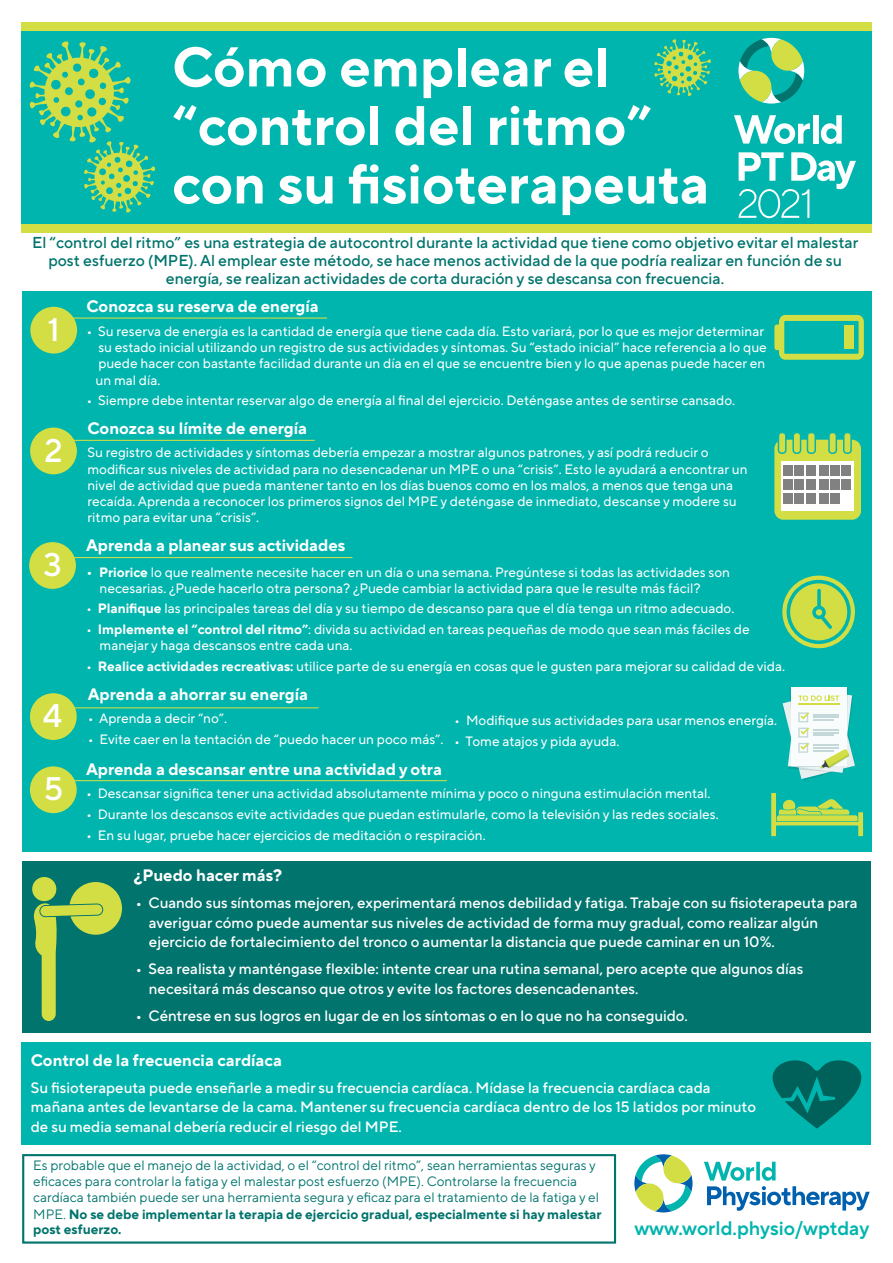
<style>
.page{position:relative;width:893px;height:1263px;background:#fff}
.page>*{position:absolute;margin:0;border:0;box-sizing:border-box;transform-origin:0 0}
.t1{font:700 55.5px/58.5px "TT Norms Pro";color:#fff}
.t2{font:500 32.55px "TT Norms Pro";color:#fff}
.t3{font:600 19.5px "TT Norms Pro";color:#00b5ae}
.t4{font:700 16.5px "TT Norms Pro";color:#fff}
.t5{font:500 15.75px/18px "TT Norms Pro";color:#00746d;text-align:center}
.t6{font:500 15px/19.5px "TT Norms Pro";color:#fff}
.t7{font:13.5px/16.2px "TT Norms Pro";color:#fff}
.t8{font:13.5px/16px "TT Norms Pro";color:#00746d}
.s1{font-size:15px}
.s2{font-weight:700}
</style>
<div class="page">
<div style="left:22px;top:861px;width:124px;height:171px;background:#00746d"></div>
<div style="left:143px;top:861px;width:727px;height:171px;background:#00746d"></div>
<div style="left:21px;top:25px;width:851px;height:199px;background:#00b5ae"></div>
<div style="left:21px;top:224px;width:851px;height:9px;background:#d2de43"></div>
<div style="left:21px;top:22px;width:851px;height:9px;background:#d2de43"></div>
<svg style="left:738px;top:38px;width:66px;height:66px"></svg>
<svg style="left:734px;top:115px;width:76px;height:29px"></svg>
<div style="left:813px;top:115px;width:6px;height:29px;background:#fff"></div>
<svg style="left:821px;top:115px;width:21px;height:29px"></svg>
<svg style="left:739px;top:152px;width:117px;height:66px"></svg>
<svg style="left:29px;top:41px;width:126px;height:172px"></svg>
<svg style="left:654px;top:39px;width:57px;height:57px"></svg>
<div style="left:21px;top:1042px;width:849px;height:102px;background:#00b5ae"></div>
<div style="left:22px;top:291px;width:850px;height:561px;background:#00b5ae"></div>
<svg style="left:704px;top:1162px;width:166px;height:49px"></svg>
<svg style="left:634px;top:1154px;width:59px;height:58px"></svg>
<div style="left:22px;top:1154px;width:594px;height:89px;border:2px solid #00746d"></div>
<div style="left:30px;top:307px;width:47px;height:47px;background:#d2de43;border-radius:50%"></div>
<hr style="left:66px;top:317px;width:261px;height:2px;background:#d2de43">
<div style="left:30px;top:428px;width:47px;height:46px;background:#d2de43;border-radius:50%"></div>
<hr style="left:69px;top:440px;width:246px;height:1px;background:#d2de43">
<div style="left:29px;top:542px;width:47px;height:47px;background:#d2de43;border-radius:50%"></div>
<hr style="left:69px;top:557px;width:283px;height:1px;background:#d2de43">
<div style="left:30px;top:693px;width:47px;height:47px;background:#d2de43;border-radius:50%"></div>
<hr style="left:65px;top:707px;width:254px;height:1px;background:#d2de43">
<div style="left:30px;top:766px;width:47px;height:47px;background:#d2de43;border-radius:50%"></div>
<svg style="left:774px;top:315px;width:90px;height:45px"></svg>
<div style="left:845px;top:326px;width:9px;height:23px;background:#d2de43"></div>
<svg style="left:782px;top:576px;width:73px;height:73px"></svg>
<svg style="left:782px;top:688px;width:73px;height:93px"></svg>
<hr style="left:62px;top:780px;width:385px;height:1px;background:#d2de43">
<div style="left:774px;top:440px;width:87px;height:80px;background:#d2de43;border-radius:9px"></div>
<div style="left:781px;top:461px;width:73px;height:50px;background:#fff"></div>
<div style="left:793px;top:433px;width:8px;height:20px;background:#d2de43;border-radius:3px"></div>
<div style="left:792px;top:432px;width:9px;height:22px;border:2px solid #08b5ae;border-radius:3px"></div>
<div style="left:807px;top:433px;width:8px;height:20px;background:#d2de43;border-radius:3px"></div>
<div style="left:807px;top:432px;width:9px;height:22px;border:2px solid #08b5ae;border-radius:3px"></div>
<div style="left:778px;top:433px;width:8px;height:20px;background:#d2de43;border-radius:3px"></div>
<div style="left:778px;top:432px;width:9px;height:22px;border:2px solid #08b5ae;border-radius:3px"></div>
<div style="left:844px;top:433px;width:7px;height:20px;background:#d2de43;border-radius:3px"></div>
<div style="left:843px;top:432px;width:9px;height:22px;border:2px solid #08b5ae;border-radius:3px"></div>
<div style="left:829px;top:433px;width:7px;height:20px;background:#d2de43;border-radius:3px"></div>
<div style="left:828px;top:432px;width:9px;height:22px;border:2px solid #08b5ae;border-radius:3px"></div>
<div style="left:806px;top:465px;width:9px;height:11px;background:#808180"></div>
<div style="left:819px;top:465px;width:9px;height:11px;background:#808180"></div>
<div style="left:830px;top:465px;width:10px;height:11px;background:#808180"></div>
<div style="left:842px;top:465px;width:9px;height:11px;background:#808180"></div>
<div style="left:783px;top:479px;width:9px;height:11px;background:#808180"></div>
<div style="left:794px;top:479px;width:10px;height:11px;background:#808180"></div>
<div style="left:806px;top:479px;width:9px;height:11px;background:#808180"></div>
<div style="left:819px;top:479px;width:9px;height:11px;background:#808180"></div>
<div style="left:830px;top:479px;width:10px;height:11px;background:#808180"></div>
<div style="left:842px;top:479px;width:9px;height:11px;background:#808180"></div>
<div style="left:783px;top:493px;width:9px;height:11px;background:#808180"></div>
<div style="left:794px;top:493px;width:10px;height:11px;background:#808180"></div>
<div style="left:806px;top:493px;width:9px;height:11px;background:#808180"></div>
<div style="left:819px;top:493px;width:9px;height:11px;background:#808180"></div>
<div style="left:830px;top:493px;width:10px;height:11px;background:#808180"></div>
<svg style="left:771px;top:793px;width:92px;height:43px"></svg>
<svg style="left:32px;top:877px;width:90px;height:144px"></svg>
<svg style="left:773px;top:1060px;width:88px;height:68px"></svg>
<div style="left:783px;top:465px;width:9px;height:11px;background:#808180"></div>
<div style="left:794px;top:465px;width:10px;height:11px;background:#808180"></div>
<h1 class="t1" style="left:172px;top:34px;width:539px">Cómo emplear el “control del ritmo” con su fisioterapeuta</h1>
<p class="t5" style="left:32px;top:233px;width:828px">El “control del ritmo” es una estrategia de autocontrol durante la actividad que tiene como objetivo evitar el malestar post esfuerzo (MPE). Al emplear este método, se hace menos actividad de la que podría realizar en función de su energía, se realizan actividades de corta duración y se descansa con frecuencia.</p>
<h2 class="t2" style="left:48px;top:306px;width:14px">1</h2>
<h2 class="t2" style="left:44px;top:426px;width:20px">2</h2>
<h2 class="t2" style="left:44px;top:541px;width:20px">3</h2>
<h2 class="t2" style="left:43px;top:692px;width:21px">4</h2>
<h2 class="t2" style="left:44px;top:765px;width:21px">5</h2>
<p class="t4" style="left:87px;top:294px;width:234px">Conozca su reserva de energía</p>
<p class="t7" style="left:96px;top:322px;width:673px;text-indent:-9px">• Su reserva de energía es la cantidad de energía que tiene cada día. Esto variará, por lo que es mejor determinar su estado inicial utilizando un registro de sus actividades y síntomas. Su “estado inicial” hace referencia a lo que puede hacer con bastante facilidad durante un día en el que se encuentre bien y lo que apenas puede hacer en un mal día.</p>
<p class="t7" style="left:87px;top:391px;width:650px">• Siempre debe intentar reservar algo de energía al final del ejercicio. Deténgase antes de sentirse cansado.</p>
<p class="t4" style="left:87px;top:416px;width:221px">Conozca su límite de energía</p>
<p class="t7" style="left:87px;top:443px;width:662px">Su registro de actividades y síntomas debería empezar a mostrar algunos patrones, y así podrá reducir o modificar sus niveles de actividad para no desencadenar un MPE o una “crisis”. Esto le ayudará a encontrar un nivel de actividad que pueda mantener tanto en los días buenos como en los malos, a menos que tenga una recaída. Aprenda a reconocer los primeros signos del MPE y deténgase de inmediato, descanse y modere su ritmo para evitar una “crisis”.</p>
<p class="t4" style="left:86px;top:533px;width:261px">Aprenda a planear sus actividades</p>
<p class="t7" style="left:100px;top:563px;width:632px;text-indent:-13px"><span class="s1">•</span> <span class="s2">Priorice</span> lo que realmente necesite hacer en un día o una semana. Pregúntese si todas las actividades son necesarias. ¿Puede hacerlo otra persona? ¿Puede cambiar la actividad para que le resulte más fácil?</p>
<p class="t7" style="left:86px;top:599px;width:650px">• <span class="s2">Planifique</span> las principales tareas del día y su tiempo de descanso para que el día tenga un ritmo adecuado.</p>
<p class="t7" style="left:100px;top:620px;width:652px;text-indent:-13px">• <span class="s2">Implemente el “control del ritmo”</span>: divida su actividad en tareas pequeñas de modo que sean más fáciles de manejar y haga descansos entre cada una.</p>
<p class="t7" style="left:86px;top:657px;width:700px">• <span class="s2">Realice actividades recreativas:</span> utilice parte de su energía en cosas que le gusten para mejorar su calidad de vida.</p>
<p class="t4" style="left:88px;top:682px;width:222px">Aprenda a ahorrar su energía</p>
<p class="t7" style="left:88px;top:709px;width:141px">• Aprenda a decir “no”.</p>
<p class="t7" style="left:88px;top:730px;width:357px">• Evite caer en la tentación de “puedo hacer un poco más”.</p>
<p class="t7" style="left:454px;top:711px;width:324px">• Modifique sus actividades para usar menos energía.</p>
<p class="t7" style="left:454px;top:732px;width:167px">• Tome atajos y pida ayuda.</p>
<p class="t4" style="left:86px;top:757px;width:358px">Aprenda a descansar entre una actividad y otra</p>
<p class="t7" style="left:86px;top:784px;width:626px">• Descansar significa tener una actividad absolutamente mínima y poco o ninguna estimulación mental.</p>
<p class="t7" style="left:86px;top:805px;width:634px">• Durante los descansos evite actividades que puedan estimularle, como la televisión y las redes sociales.</p>
<p class="t7" style="left:86px;top:826px;width:401px">• En su lugar, pruebe hacer ejercicios de meditación o respiración.</p>
<p class="t4" style="left:134px;top:863px;width:150px">¿Puedo hacer más?</p>
<p class="t6" style="left:149px;top:892px;width:710px;text-indent:-14px">• Cuando sus síntomas mejoren, experimentará menos debilidad y fatiga. Trabaje con su fisioterapeuta para averiguar cómo puede aumentar sus niveles de actividad de forma muy gradual, como realizar algún ejercicio de fortalecimiento del tronco o aumentar la distancia que puede caminar en un 10%.</p>
<p class="t6" style="left:149px;top:958px;width:656px;text-indent:-14px">• Sea realista y manténgase flexible: intente crear una rutina semanal, pero acepte que algunos días necesitará más descanso que otros y evite los factores desencadenantes.</p>
<p class="t6" style="left:135px;top:1004px;width:554px">• Céntrese en sus logros en lugar de en los síntomas o en lo que no ha conseguido.</p>
<p class="t4" style="left:31px;top:1048px;width:253px">Control de la frecuencia cardíaca</p>
<p class="t6" style="left:31px;top:1077px;width:727px">Su fisioterapeuta puede enseñarle a medir su frecuencia cardíaca. Mídase la frecuencia cardíaca cada mañana antes de levantarse de la cama. Mantener su frecuencia cardíaca dentro de los 15 latidos por minuto de su media semanal debería reducir el riesgo del MPE.</p>
<p class="t8" style="left:33px;top:1156px;width:570px">Es probable que el manejo de la actividad, o el “control del ritmo”, sean herramientas seguras y eficaces para controlar la fatiga y el malestar post esfuerzo (MPE). Controlarse la frecuencia cardíaca también puede ser una herramienta segura y eficaz para el tratamiento de la fatiga y el MPE. <span class="s2">No se debe implementar la terapia de ejercicio gradual, especialmente si hay malestar post esfuerzo.</span></p>
<h3 class="t3" style="left:634px;top:1214px;width:236px">www.world.physio/wptday</h3>
</div>
